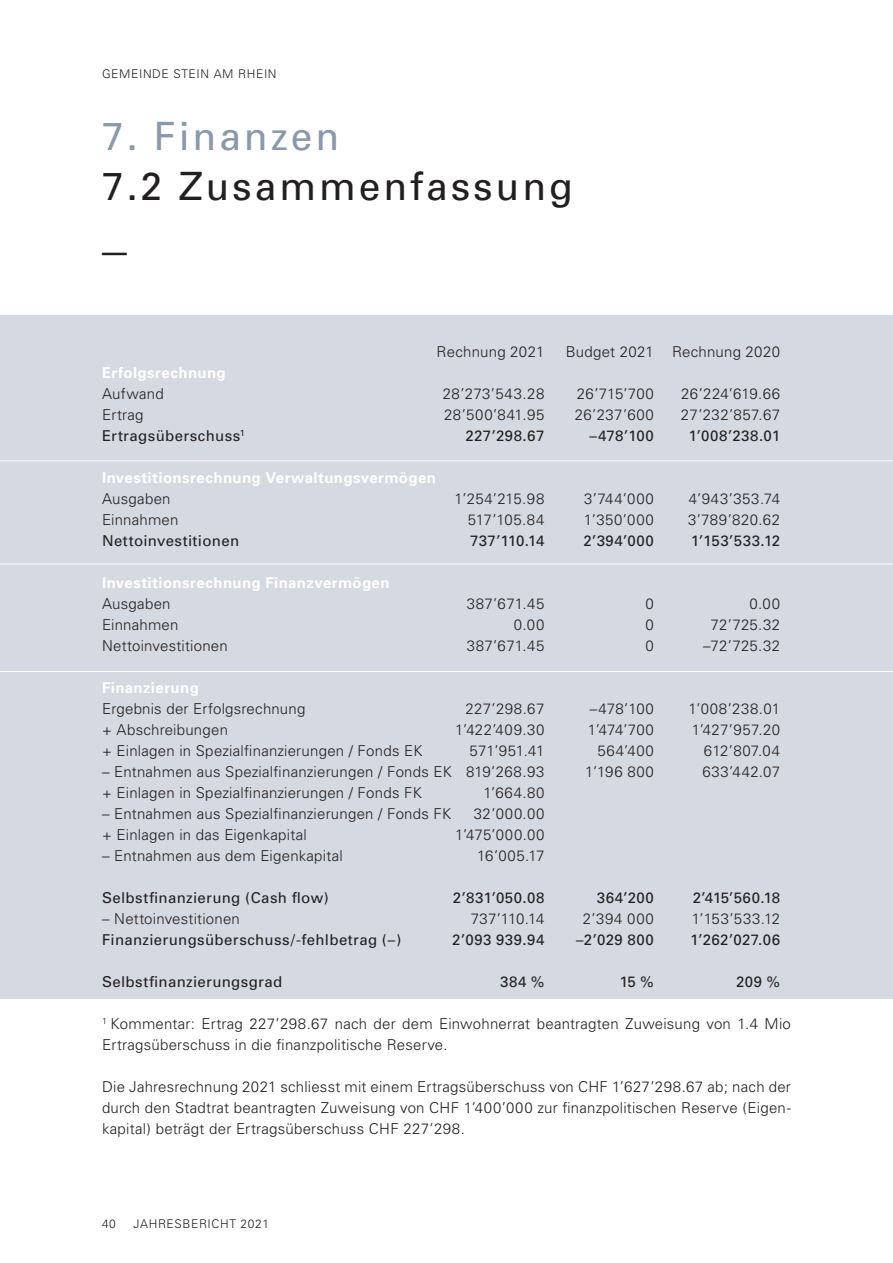
<style>
.page{position:relative;width:893px;height:1263px;background:#fff}
.page>*{position:absolute;margin:0;border:0;box-sizing:border-box;transform-origin:0 0}
.t1{font:49.5px "Univers";color:#231f20}
.t2{font:39px/49.5px "Univers";letter-spacing:.075em;color:#231f20}
.Lauftext{font:300 15px/21px "Univers";letter-spacing:.015em;color:#231f20}
.Lauftext-2{font:15px "Univers";letter-spacing:.025em;color:#231f20}
.Lauftext-3{font:700 15px "Univers";letter-spacing:.025em;color:#fff}
.Lauftext-4{font:300 15px "Univers";letter-spacing:.04em;color:#231f20}
.t3{font:300 12px "Univers";letter-spacing:.05em;color:#231f20}
.s1{color:#8998ac}
</style>
<div class="page">
<div style="left:0;top:315px;width:893px;height:683px;background:#d5d9e1"></div>
<hr style="left:0;top:461px;width:893px;height:1px;background:#fff">
<hr style="left:0;top:564px;width:893px;height:1px;background:#fff">
<hr style="left:0;top:671px;width:893px;height:1px;background:#fff">
<p class="t3" style="left:102px;top:66px;width:176px">GEMEINDE STEIN AM RHEIN</p>
<p class="t2" style="left:102px;top:112px;width:472px"><span class="s1">7. Finanzen<br></span>7.2 Zusammenfassung</p>
<p class="t1" style="left:102px;top:203px;width:26px">_</p>
<p class="Lauftext" style="left:437px;top:341px;width:109px">Rechnung 2021</p>
<p class="Lauftext" style="left:566px;top:341px;width:216px">Budget 2021 Rechnung 2020</p>
<p class="Lauftext-3" style="left:102px;top:364px;width:125px">Erfolgsrechnung</p>
<p class="Lauftext" style="left:102px;top:383px;width:63px">Aufwand</p>
<p class="Lauftext" style="left:443px;top:383px;width:103px">28’273’543.28</p>
<p class="Lauftext" style="left:577px;top:383px;width:79px">26’715’700</p>
<p class="Lauftext" style="left:681px;top:383px;width:100px">26’224’619.66</p>
<p class="Lauftext" style="left:102px;top:404px;width:43px">Ertrag</p>
<p class="Lauftext-4" style="left:444px;top:406px;width:102px">28’500’841.95</p>
<p class="Lauftext" style="left:575px;top:404px;width:81px">26’237’600</p>
<p class="Lauftext" style="left:681px;top:404px;width:101px">27’232’857.67</p>
<p class="Lauftext-2" style="left:102px;top:427px;width:144px">Ertragsüberschuss<sup>1</sup></p>
<p class="Lauftext-2" style="left:465px;top:427px;width:81px">227’298.67</p>
<p class="Lauftext-2" style="left:589px;top:427px;width:66px">–478’100</p>
<p class="Lauftext-2" style="left:688px;top:427px;width:93px">1’008’238.01</p>
<p class="Lauftext-3" style="left:102px;top:469px;width:335px">Investitionsrechnung Verwaltungsvermögen</p>
<p class="Lauftext" style="left:102px;top:488px;width:70px">Ausgaben</p>
<p class="Lauftext" style="left:454px;top:488px;width:91px">1’254’215.98</p>
<p class="Lauftext" style="left:584px;top:488px;width:71px">3’744’000</p>
<p class="Lauftext" style="left:689px;top:488px;width:93px">4’943’353.74</p>
<p class="Lauftext" style="left:102px;top:509px;width:78px">Einnahmen</p>
<p class="Lauftext" style="left:468px;top:509px;width:78px">517’105.84</p>
<p class="Lauftext" style="left:584px;top:509px;width:71px">1’350’000</p>
<p class="Lauftext" style="left:688px;top:509px;width:94px">3’789’820.62</p>
<p class="Lauftext-2" style="left:102px;top:532px;width:139px">Nettoinvestitionen</p>
<p class="Lauftext-2" style="left:470px;top:532px;width:76px">737’110.14</p>
<p class="Lauftext-2" style="left:583px;top:532px;width:72px">2’394’000</p>
<p class="Lauftext-2" style="left:691px;top:532px;width:91px">1’153’533.12</p>
<p class="Lauftext-3" style="left:102px;top:574px;width:289px">Investitionsrechnung Finanzvermögen</p>
<p class="Lauftext" style="left:102px;top:593px;width:70px">Ausgaben</p>
<p class="Lauftext" style="left:467px;top:593px;width:79px">387’671.45</p>
<p class="Lauftext" style="left:645px;top:593px;width:10px">0</p>
<p class="Lauftext" style="left:749px;top:593px;width:32px">0.00</p>
<p class="Lauftext" style="left:102px;top:614px;width:78px">Einnahmen</p>
<p class="Lauftext" style="left:514px;top:614px;width:32px">0.00</p>
<p class="Lauftext" style="left:645px;top:614px;width:10px">0</p>
<p class="Lauftext" style="left:711px;top:614px;width:71px">72’725.32</p>
<p class="Lauftext" style="left:102px;top:635px;width:127px">Nettoinvestitionen</p>
<p class="Lauftext" style="left:467px;top:635px;width:79px">387’671.45</p>
<p class="Lauftext" style="left:645px;top:635px;width:10px">0</p>
<p class="Lauftext" style="left:703px;top:635px;width:78px">–72’725.32</p>
<p class="Lauftext-3" style="left:102px;top:679px;width:98px">Finanzierung</p>
<p class="Lauftext" style="left:102px;top:698px;width:205px">Ergebnis der Erfolgsrechnung</p>
<p class="Lauftext" style="left:465px;top:698px;width:80px">227’298.67</p>
<p class="Lauftext" style="left:590px;top:698px;width:66px">–478’100</p>
<p class="Lauftext" style="left:689px;top:698px;width:93px">1’008’238.01</p>
<p class="Lauftext" style="left:102px;top:719px;width:128px">+ Abschreibungen</p>
<p class="Lauftext" style="left:455px;top:719px;width:91px">1’422’409.30</p>
<p class="Lauftext" style="left:588px;top:719px;width:67px">1’474’700</p>
<p class="Lauftext" style="left:692px;top:719px;width:90px">1’427’957.20</p>
<p class="Lauftext" style="left:102px;top:740px;width:322px">+ Einlagen in Spezialfinanzierungen / Fonds EK</p>
<p class="Lauftext" style="left:470px;top:740px;width:76px">571’951.41</p>
<p class="Lauftext" style="left:598px;top:740px;width:58px">564’400</p>
<p class="Lauftext" style="left:704px;top:740px;width:78px">612’807.04</p>
<p class="Lauftext" style="left:102px;top:761px;width:444px">– Entnahmen aus Spezialfinanzierungen / Fonds EK 819’268.93</p>
<p class="Lauftext" style="left:585px;top:761px;width:70px">1’196 800</p>
<p class="Lauftext" style="left:702px;top:761px;width:79px">633’442.07</p>
<p class="Lauftext" style="left:102px;top:782px;width:321px">+ Einlagen in Spezialfinanzierungen / Fonds FK</p>
<p class="Lauftext" style="left:483px;top:782px;width:63px">1’664.80</p>
<p class="Lauftext" style="left:102px;top:803px;width:351px">– Entnahmen aus Spezialfinanzierungen / Fonds FK</p>
<p class="Lauftext" style="left:474px;top:803px;width:72px">32’000.00</p>
<p class="Lauftext" style="left:102px;top:824px;width:206px">+ Einlagen in das Eigenkapital</p>
<p class="Lauftext" style="left:455px;top:824px;width:91px">1’475’000.00</p>
<p class="Lauftext" style="left:102px;top:845px;width:242px">– Entnahmen aus dem Eigenkapital</p>
<p class="Lauftext" style="left:477px;top:845px;width:69px">16’005.17</p>
<p class="Lauftext-2" style="left:102px;top:889px;width:228px">Selbstfinanzierung (Cash flow)</p>
<p class="Lauftext-2" style="left:453px;top:889px;width:93px">2’831’050.08</p>
<p class="Lauftext-2" style="left:597px;top:889px;width:59px">364’200</p>
<p class="Lauftext-2" style="left:693px;top:889px;width:89px">2’415’560.18</p>
<p class="Lauftext" style="left:102px;top:908px;width:139px">– Nettoinvestitionen</p>
<p class="Lauftext" style="left:471px;top:908px;width:75px">737’110.14</p>
<p class="Lauftext" style="left:583px;top:908px;width:72px">2’394 000</p>
<p class="Lauftext" style="left:692px;top:908px;width:90px">1’153’533.12</p>
<p class="Lauftext-2" style="left:102px;top:931px;width:301px">Finanzierungsüberschuss/-fehlbetrag (–)</p>
<p class="Lauftext-2" style="left:452px;top:931px;width:94px">2’093 939.94</p>
<p class="Lauftext-2" style="left:576px;top:931px;width:79px">–2’029 800</p>
<p class="Lauftext-2" style="left:690px;top:931px;width:91px">1’262’027.06</p>
<p class="Lauftext-2" style="left:102px;top:973px;width:182px">Selbstfinanzierungsgrad</p>
<p class="Lauftext-2" style="left:500px;top:973px;width:46px">384 %</p>
<p class="Lauftext-2" style="left:619px;top:973px;width:36px">15 %</p>
<p class="Lauftext-2" style="left:736px;top:973px;width:45px">209 %</p>
<p class="Lauftext" style="left:102px;top:1013px;width:690px"><sup>1</sup> Kommentar: Ertrag 227’298.67 nach der dem Einwohnerrat beantragten Zuweisung von 1.4 Mio<br>Ertragsüberschuss in die finanzpolitische Reserve.</p>
<p class="Lauftext" style="left:102px;top:1076px;width:690px;text-align:justify">Die Jahresrechnung 2021 schliesst mit einem Ertragsüberschuss von CHF 1’627’298.67 ab; nach der durch den Stadtrat beantragten Zuweisung von CHF 1’400’000 zur finanzpolitischen Reserve (Eigen&shy;kapital) beträgt der Ertragsüberschuss CHF 227’298.</p>
<p class="t3" style="left:102px;top:1216px;width:15px">40</p>
<p class="t3" style="left:134px;top:1216px;width:137px">JAHRESBERICHT 2021</p>
</div>
